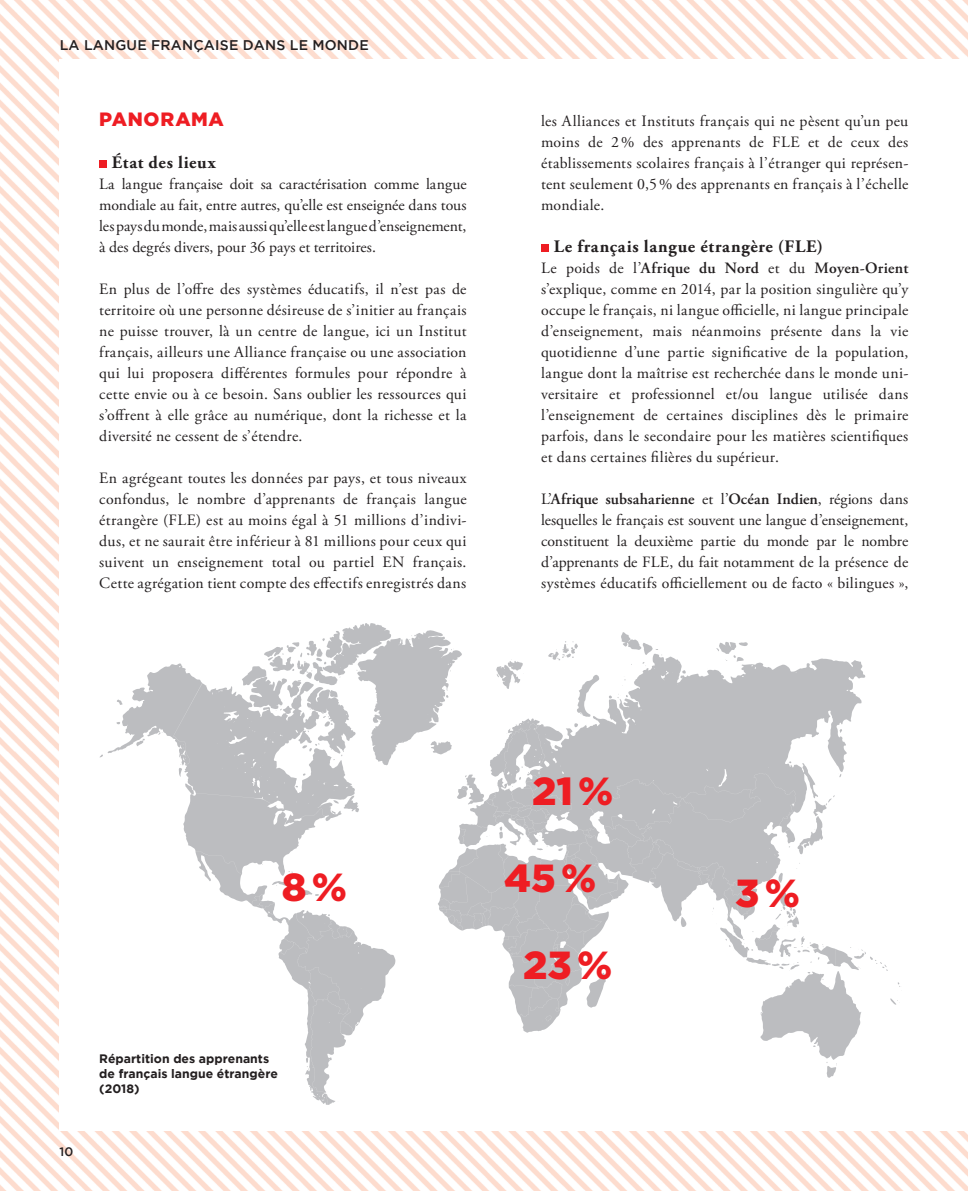
<style>
.page{position:relative;width:968px;height:1191px;background:#fff}
.page>*{position:absolute;margin:0;border:0;box-sizing:border-box;transform-origin:0 0}
.t1{font:900 39.02px "Gotham";color:#ee1d23}
.t2{font:900 19.25px "Gotham";letter-spacing:.035em;color:#ee1d23}
.t3{font:700 17.5px "Adobe Garamond Pro";letter-spacing:.04em;color:#231f20}
.t4{font:15.75px/21px "Adobe Garamond Pro";letter-spacing:.015em;color:#231f20;text-align:justify}
.t5{font:500 14px "Gotham";letter-spacing:.015em;color:#231f20}
.t6{font:700 12.25px/14.7px "Gotham";color:#231f20}
.t7{font:500 12.25px "Gotham";color:#231f20}
.s1{font-weight:600}
</style>
<div class="page">
<img style="left:0;top:0;width:967px;height:1191px">
<div style="left:60px;top:60px;width:907px;height:1071px;background:#fff"></div>
<div style="left:99px;top:161px;width:8px;height:7px;background:#ee1d23"></div>
<div style="left:541px;top:245px;width:7px;height:7px;background:#ee1d23"></div>
<img style="left:99px;top:623px;width:801px;height:481px">
<p class="t5" style="left:60px;top:37px;width:310px">LA LANGUE FRANÇAISE DANS LE MONDE</p>
<p class="t2" style="left:99px;top:106px;width:126px">PANORAMA</p>
<p class="t3" style="left:112px;top:152px;width:105px">État des lieux</p>
<p class="t4" style="left:99px;top:174px;width:369px">La langue française doit sa caractérisation comme langue mondiale au fait, entre autres, qu’elle est enseignée dans tous les pays du monde, mais aussi qu’elle est langue d’enseignement, à des degrés divers, pour 36 pays et territoires.</p>
<p class="t4" style="left:99px;top:279px;width:369px">En plus de l’offre des systèmes éducatifs, il n’est pas de territoire où une personne désireuse de s’initier au français ne puisse trouver, là un centre de langue, ici un Institut français, ailleurs une Alliance française ou une association qui lui proposera différentes formules pour répondre à cette envie ou à ce besoin. Sans oublier les ressources qui s’offrent à elle grâce au numérique, dont la richesse et la diversité ne cessent de s’étendre.</p>
<p class="t4" style="left:99px;top:468px;width:369px">En agrégeant toutes les données par pays, et tous niveaux confondus, le nombre d’apprenants de français langue étrangère (FLE) est au moins égal à 51 millions d’indivi&shy;dus, et ne saurait être inférieur à 81 millions pour ceux qui suivent un enseignement total ou partiel EN français.<br>Cette agrégation tient compte des effectifs enregistrés dans</p>
<p class="t4" style="left:541px;top:111px;width:369px">les Alliances et Instituts français qui ne pèsent qu’un peu moins de 2 % des apprenants de FLE et de ceux des établissements scolaires français à l’étranger qui représen&shy;tent seulement 0,5 % des apprenants en français à l’échelle mondiale.</p>
<p class="t3" style="left:553px;top:236px;width:271px">Le français langue étrangère (FLE)</p>
<p class="t4" style="left:541px;top:258px;width:369px">Le poids de l’<span class="s1">Afrique du Nord</span> et du <span class="s1">Moyen-Orient </span>s’explique, comme en 2014, par la position singulière qu’y occupe le français, ni langue officielle, ni langue principale</p>
<p class="t4" style="left:541px;top:321px;width:369px">d’enseignement, mais néanmoins présente dans la vie quotidienne d’une partie significative de la population, langue dont la maîtrise est recherchée dans le monde uni&shy;versitaire et professionnel et/ou langue utilisée dans l’enseignement de certaines disciplines dès le primaire parfois, dans le secondaire pour les matières scientifiques et dans certaines filières du supérieur.</p>
<p class="t4" style="left:541px;top:489px;width:369px">L’<span class="s1">Afrique subsaharienne</span> et l’<span class="s1">Océan Indien</span>, régions dans lesquelles le français est souvent une langue d’enseignement, constituent la deuxième partie du monde par le nombre d’apprenants de FLE, du fait notamment de la présence de systèmes éducatifs officiellement ou de facto « bilingues »,</p>
<p class="t1" style="left:532px;top:764px;width:83px">21 %</p>
<p class="t1" style="left:504px;top:851px;width:93px">45 %</p>
<p class="t1" style="left:282px;top:860px;width:67px">8 %</p>
<p class="t1" style="left:735px;top:866px;width:66px">3 %</p>
<p class="t7" style="left:60px;top:1145px;width:15px">10</p>
<p class="t6" style="left:99px;top:1051px;width:180px">Répartition des apprenants de français langue étrangère (2018)</p>
<p class="t1" style="left:523px;top:938px;width:91px">23 %</p>
</div>
